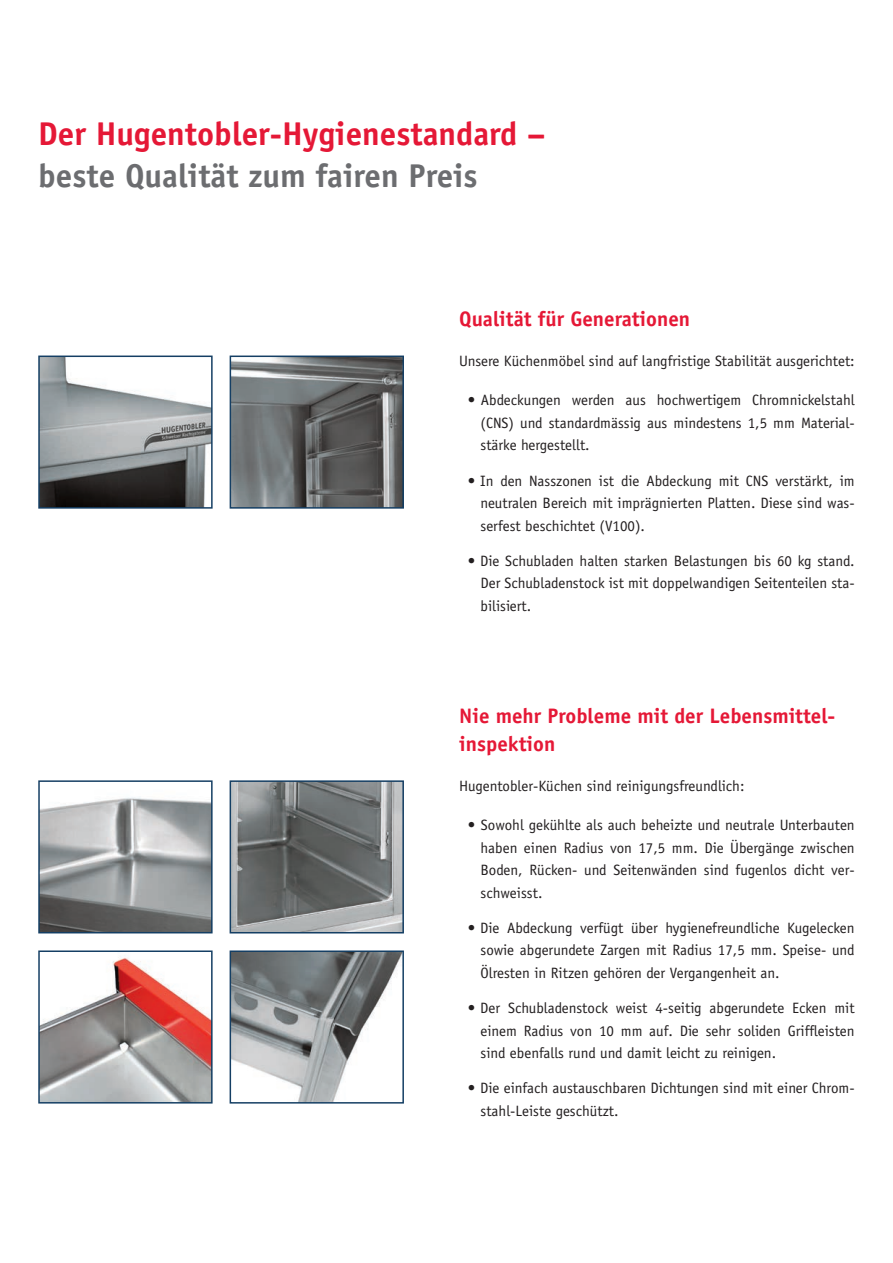
<style>
.page{position:relative;width:893px;height:1263px;background:#fff}
.page>*{position:absolute;margin:0;border:0;box-sizing:border-box;transform-origin:0 0}
.t1{font:700 33px "Officina Sans";color:#e51836}
.t2{font:700 33px "Officina Sans";color:#6c6d70}
.t3{font:700 21px/28.5px "Officina Sans";color:#e51836}
.t4{font:15px/22.5px "Officina Sans";color:#231f20;text-align:justify}
</style>
<div class="page">
<img style="left:41px;top:797px;width:169px;height:133px">
<div style="left:38px;top:780px;width:175px;height:153px;border:2px solid #153f64"></div>
<img style="left:233px;top:783px;width:168px;height:147px">
<div style="left:230px;top:780px;width:174px;height:153px;border:2px solid #153f64"></div>
<img style="left:233px;top:953px;width:168px;height:147px">
<div style="left:230px;top:950px;width:174px;height:153px;border:2px solid #153f64"></div>
<img style="left:41px;top:957px;width:169px;height:143px">
<div style="left:38px;top:950px;width:175px;height:153px;border:2px solid #153f64"></div>
<img style="left:41px;top:359px;width:169px;height:147px">
<div style="left:38px;top:356px;width:175px;height:153px;border:2px solid #153f64"></div>
<img style="left:233px;top:359px;width:168px;height:147px">
<div style="left:230px;top:356px;width:174px;height:153px;border:2px solid #153f64"></div>
<h1 class="t1" style="left:38px;top:113px;width:509px">Der Hugentobler-Hygienestandard –</h1>
<h1 class="t2" style="left:38px;top:155px;width:441px">beste Qualität zum fairen Preis</h1>
<h2 class="t3" style="left:459px;top:305px;width:232px">Qualität für Generationen</h2>
<p class="t4" style="left:459px;top:349px;width:397px">Unsere Küchenmöbel sind auf langfristige Stabilität ausgerichtet:</p>
<p class="t4" style="left:480px;top:389px;width:376px;text-indent:-13px">• Abdeckungen werden aus hochwertigem Chromnickelstahl (CNS) und standardmässig aus mindestens 1,5 mm Material&shy;stärke hergestellt.</p>
<p class="t4" style="left:480px;top:469px;width:376px;text-indent:-13px">• In den Nasszonen ist die Abdeckung mit CNS verstärkt, im neutralen Bereich mit imprägnierten Platten. Diese sind was&shy;serfest beschichtet (V100).</p>
<p class="t4" style="left:480px;top:549px;width:376px;text-indent:-13px">• Die Schubladen halten starken Belastungen bis 60 kg stand.<br>Der Schubladenstock ist mit doppelwandigen Seitenteilen sta&shy;bilisiert.</p>
<h2 class="t3" style="left:459px;top:701px;width:378px">Nie mehr Probleme mit der Lebensmittel&shy;inspektion</h2>
<p class="t4" style="left:459px;top:774px;width:287px">Hugentobler-Küchen sind reinigungsfreundlich:</p>
<p class="t4" style="left:480px;top:814px;width:376px;text-indent:-13px">• Sowohl gekühlte als auch beheizte und neutrale Unterbauten haben einen Radius von 17,5 mm. Die Übergänge zwischen Boden, Rücken- und Seitenwänden sind fugenlos dicht ver&shy;schweisst.</p>
<p class="t4" style="left:480px;top:917px;width:376px;text-indent:-13px">• Die Abdeckung verfügt über hygienefreundliche Kugelecken sowie abgerundete Zargen mit Radius 17,5 mm. Speise- und Ölresten in Ritzen gehören der Vergangenheit an.</p>
<p class="t4" style="left:480px;top:997px;width:376px;text-indent:-13px">• Der Schubladenstock weist 4-seitig abgerundete Ecken mit einem Radius von 10 mm auf. Die sehr soliden Griffleisten sind ebenfalls rund und damit leicht zu reinigen.</p>
<p class="t4" style="left:480px;top:1077px;width:376px;text-indent:-13px">• Die einfach austauschbaren Dichtungen sind mit einer Chrom&shy;stahl-Leiste geschützt.</p>
</div>
